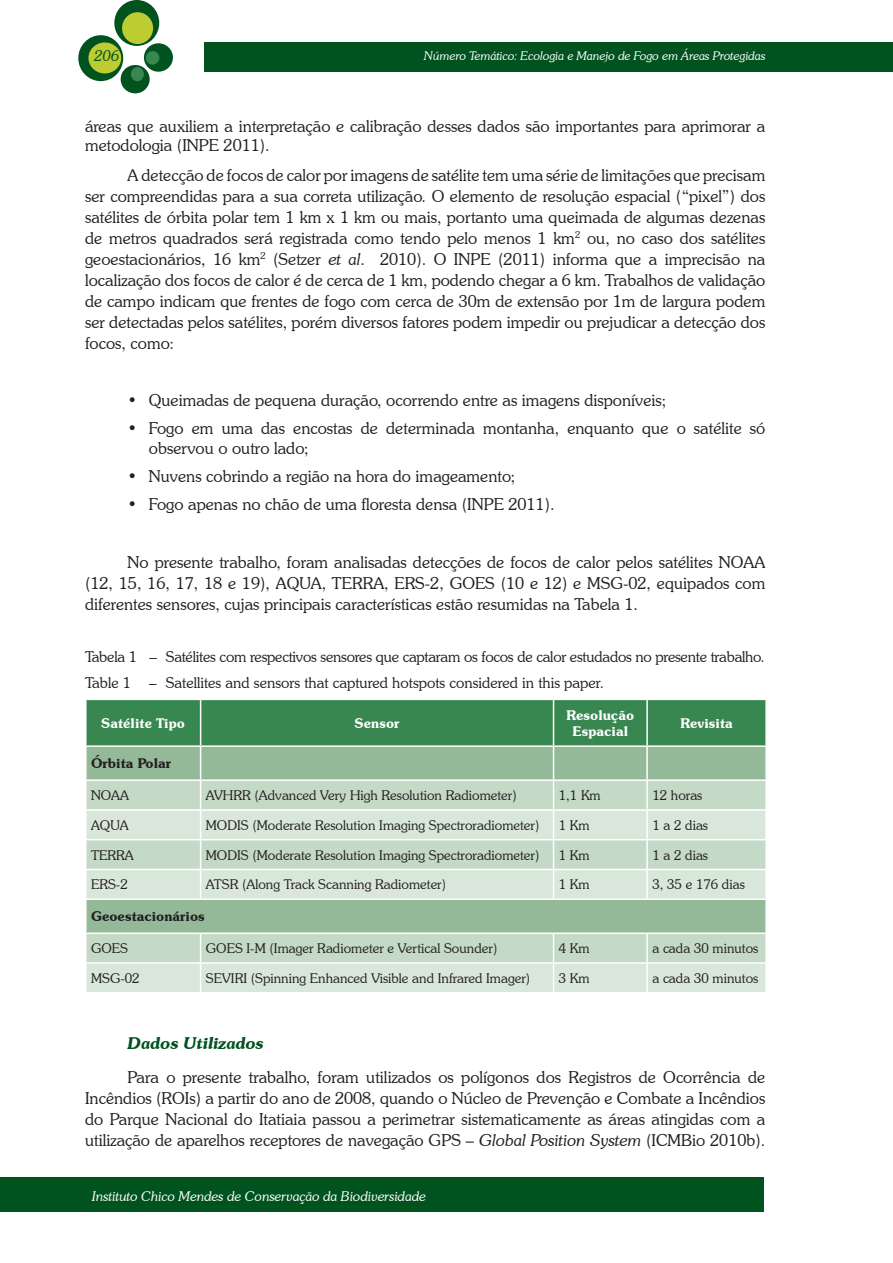
<style>
.page{position:relative;width:893px;height:1263px;background:#fff}
.page>*{position:absolute;margin:0;border:0;box-sizing:border-box;transform-origin:0 0}
.t1{font:300 16.5px/21px "Souvenir IT Cby BT";color:#231f20;text-align:justify}
.t2{font:italic 600 16.5px "Souvenir IT Cby BT";color:#00531e}
.t3{font:300 15px/26.5px "Souvenir IT Cby BT";letter-spacing:-.015em;color:#231f20}
.t4{font:italic 300 15px "Souvenir IT Cby BT";color:#00531e}
.t5{font:300 13.5px "Souvenir IT Cby BT";color:#231f20}
.t6{font:italic 300 13.5px "Souvenir IT Cby BT";color:#fff}
.t7{font:600 13.5px/16.2px "Souvenir IT Cby BT";color:#fff;text-align:center}
.t8{font:600 13.5px "Souvenir IT Cby BT";color:#231f20}
.t9{font:italic 300 12px "Souvenir IT Cby BT";color:#fff}
.s1{font-style:italic}
</style>
<div class="page">
<div style="left:204px;top:43px;width:689px;height:29px;background:#00531e"></div>
<div style="left:114px;top:0;width:45px;height:46px;background:#00531e;border-radius:50%"></div>
<div style="left:78px;top:35px;width:45px;height:46px;background:#00531e;border-radius:50%"></div>
<div style="left:144px;top:43px;width:29px;height:29px;background:#00531e;border-radius:50%"></div>
<div style="left:121px;top:65px;width:29px;height:28px;background:#00531e;border-radius:50%"></div>
<div style="left:122px;top:12px;width:31px;height:32px;background:#bdcd31;border-radius:50%"></div>
<div style="left:88px;top:42px;width:33px;height:31px;background:#bdcd31;border-radius:50%"></div>
<div style="left:146px;top:51px;width:13px;height:14px;background:#388750;border-radius:50%"></div>
<div style="left:131px;top:67px;width:13px;height:14px;background:#388750;border-radius:50%"></div>
<div style="left:0;top:1178px;width:764px;height:34px;background:#00531e"></div>
<div style="left:87px;top:700px;width:678px;height:45px;background:#388750"></div>
<div style="left:87px;top:747px;width:678px;height:32px;background:#94b999"></div>
<div style="left:87px;top:781px;width:678px;height:28px;background:#c4d9c6"></div>
<svg style="left:87px;top:811px;width:678px;height:181px;background:#c5d9c7"></svg>
<hr style="left:200px;top:700px;width:1px;height:45px;background:#fff">
<hr style="left:553px;top:700px;width:1px;height:45px;background:#fff">
<hr style="left:646px;top:700px;width:2px;height:45px;background:#fff">
<hr style="left:200px;top:747px;width:1px;height:32px;background:#fff">
<hr style="left:553px;top:747px;width:1px;height:32px;background:#fff">
<hr style="left:646px;top:747px;width:2px;height:32px;background:#fff">
<hr style="left:646px;top:781px;width:2px;height:28px;background:#fff">
<hr style="left:646px;top:811px;width:2px;height:28px;background:#fff">
<hr style="left:85px;top:839px;width:116px;height:1px;background:#fff">
<hr style="left:201px;top:839px;width:353px;height:1px;background:#fff">
<hr style="left:554px;top:839px;width:93px;height:1px;background:#fff">
<hr style="left:647px;top:839px;width:120px;height:1px;background:#fff">
<hr style="left:646px;top:840px;width:2px;height:29px;background:#fff">
<hr style="left:85px;top:869px;width:116px;height:1px;background:#fff">
<hr style="left:201px;top:869px;width:353px;height:1px;background:#fff">
<svg style="left:200px;top:781px;width:1px;height:117px"></svg>
<hr style="left:554px;top:869px;width:93px;height:1px;background:#fff">
<svg style="left:553px;top:781px;width:1px;height:117px"></svg>
<hr style="left:647px;top:869px;width:120px;height:1px;background:#fff">
<hr style="left:646px;top:870px;width:2px;height:28px;background:#fff">
<hr style="left:85px;top:898px;width:116px;height:2px;background:#fff">
<hr style="left:201px;top:898px;width:353px;height:2px;background:#fff">
<hr style="left:554px;top:898px;width:93px;height:2px;background:#fff">
<hr style="left:647px;top:898px;width:120px;height:2px;background:#fff">
<hr style="left:85px;top:932px;width:116px;height:2px;background:#fff">
<hr style="left:201px;top:932px;width:353px;height:2px;background:#fff">
<hr style="left:554px;top:932px;width:93px;height:2px;background:#fff">
<hr style="left:647px;top:932px;width:120px;height:2px;background:#fff">
<hr style="left:646px;top:934px;width:2px;height:28px;background:#fff">
<hr style="left:85px;top:962px;width:116px;height:2px;background:#fff">
<hr style="left:201px;top:962px;width:353px;height:2px;background:#fff">
<svg style="left:200px;top:934px;width:1px;height:58px"></svg>
<hr style="left:554px;top:962px;width:93px;height:2px;background:#fff">
<svg style="left:553px;top:934px;width:1px;height:58px"></svg>
<hr style="left:647px;top:962px;width:120px;height:2px;background:#fff">
<hr style="left:646px;top:964px;width:2px;height:28px;background:#fff">
<p class="t4" style="left:95px;top:46px;width:26px">206</p>
<p class="t9" style="left:424px;top:49px;width:343px">Número Temático: Ecologia e Manejo de Fogo em Áreas Protegidas</p>
<p class="t1" style="left:85px;top:116px;width:682px;line-height:19.8px">áreas que auxiliem a interpretação e calibração desses dados são importantes para aprimorar a metodologia (INPE 2011).</p>
<p class="t1" style="left:85px;top:164px;width:682px;text-indent:43px">A detecção de focos de calor por imagens de satélite tem uma série de limitações que precisam ser compreendidas para a sua correta utilização. O elemento de resolução espacial (“pixel”) dos satélites de órbita polar tem 1 km x 1 km ou mais, portanto uma queimada de algumas dezenas de metros quadrados será registrada como tendo pelo menos 1 km<sup>2</sup> ou, no caso dos satélites geoestacionários, 16 km<sup>2</sup> (Setzer <span class="s1">et al</span>. 2010). O INPE (2011) informa que a imprecisão na localização dos focos de calor é de cerca de 1 km, podendo chegar a 6 km. Trabalhos de validação de campo indicam que frentes de fogo com cerca de 30m de extensão por 1m de largura podem ser detectadas pelos satélites, porém diversos fatores podem impedir ou prejudicar a detecção dos focos, como:</p>
<p class="t1" style="left:128px;top:389px;width:540px">• Queimadas de pequena duração, ocorrendo entre as imagens disponíveis;</p>
<p class="t1" style="left:149px;top:418px;width:618px;line-height:19.8px;text-indent:-21px">• Fogo em uma das encostas de determinada montanha, enquanto que o satélite só observou o outro lado;</p>
<p class="t1" style="left:128px;top:465px;width:389px">• Nuvens cobrindo a região na hora do imageamento;</p>
<p class="t1" style="left:128px;top:494px;width:428px">• Fogo apenas no chão de uma floresta densa (INPE 2011).</p>
<p class="t1" style="left:85px;top:551px;width:682px;text-indent:43px">No presente trabalho, foram analisadas detecções de focos de calor pelos satélites NOAA (12, 15, 16, 17, 18 e 19), AQUA, TERRA, ERS-2, GOES (10 e 12) e MSG-02, equipados com diferentes sensores, cujas principais características estão resumidas na Tabela 1.</p>
<p class="t3" style="left:85px;top:643px;width:681px">Tabela 1 – Satélites com respectivos sensores que captaram os focos de calor estudados no presente trabalho.<br>Table 1 – Satellites and sensors that captured hotspots considered in this paper.</p>
<p class="t7" style="left:101px;top:715px;width:85px">Satélite Tipo</p>
<p class="t7" style="left:355px;top:715px;width:46px">Sensor</p>
<p class="t7" style="left:566px;top:707px;width:69px">Resolução<br>Espacial</p>
<p class="t7" style="left:680px;top:715px;width:54px">Revisita</p>
<p class="t8" style="left:91px;top:755px;width:82px">Órbita Polar</p>
<p class="t5" style="left:91px;top:787px;width:39px">NOAA</p>
<p class="t5" style="left:206px;top:787px;width:312px">AVHRR (Advanced Very High Resolution Radiometer)</p>
<p class="t5" style="left:559px;top:787px;width:43px">1,1 Km</p>
<p class="t5" style="left:652px;top:787px;width:52px">12 horas</p>
<p class="t5" style="left:91px;top:817px;width:39px">AQUA</p>
<p class="t5" style="left:206px;top:817px;width:335px">MODIS (Moderate Resolution Imaging Spectroradiometer)</p>
<p class="t5" style="left:559px;top:817px;width:32px">1 Km</p>
<p class="t5" style="left:652px;top:817px;width:57px">1 a 2 dias</p>
<p class="t5" style="left:91px;top:847px;width:44px">TERRA</p>
<p class="t5" style="left:206px;top:847px;width:335px">MODIS (Moderate Resolution Imaging Spectroradiometer)</p>
<p class="t5" style="left:559px;top:847px;width:32px">1 Km</p>
<p class="t5" style="left:652px;top:847px;width:57px">1 a 2 dias</p>
<p class="t5" style="left:91px;top:876px;width:38px">ERS-2</p>
<p class="t5" style="left:206px;top:876px;width:242px">ATSR (Along Track Scanning Radiometer)</p>
<p class="t5" style="left:559px;top:876px;width:32px">1 Km</p>
<p class="t5" style="left:652px;top:876px;width:94px">3, 35 e 176 dias</p>
<p class="t8" style="left:91px;top:908px;width:115px">Geoestacionários</p>
<p class="t5" style="left:91px;top:940px;width:39px">GOES</p>
<p class="t5" style="left:206px;top:940px;width:293px">GOES I-M (Imager Radiometer e Vertical Sounder)</p>
<p class="t5" style="left:559px;top:940px;width:32px">4 Km</p>
<p class="t5" style="left:652px;top:940px;width:108px">a cada 30 minutos</p>
<p class="t5" style="left:91px;top:970px;width:50px">MSG-02</p>
<p class="t5" style="left:206px;top:970px;width:326px">SEVIRI (Spinning Enhanced Visible and Infrared Imager)</p>
<p class="t5" style="left:559px;top:970px;width:32px">3 Km</p>
<p class="t5" style="left:652px;top:970px;width:108px">a cada 30 minutos</p>
<p class="t2" style="left:128px;top:1033px;width:138px">Dados Utilizados</p>
<p class="t1" style="left:85px;top:1066px;width:682px;text-indent:43px">Para o presente trabalho, foram utilizados os polígonos dos Registros de Ocorrência de Incêndios (ROIs) a partir do ano de 2008, quando o Núcleo de Prevenção e Combate a Incêndios do Parque Nacional do Itatiaia passou a perimetrar sistematicamente as áreas atingidas com a utilização de aparelhos receptores de navegação GPS – <span class="s1">Global Position System</span> (ICMBio 2010b).</p>
<p class="t6" style="left:92px;top:1188px;width:335px">Instituto Chico Mendes de Conservação da Biodiversidade</p>
</div>
